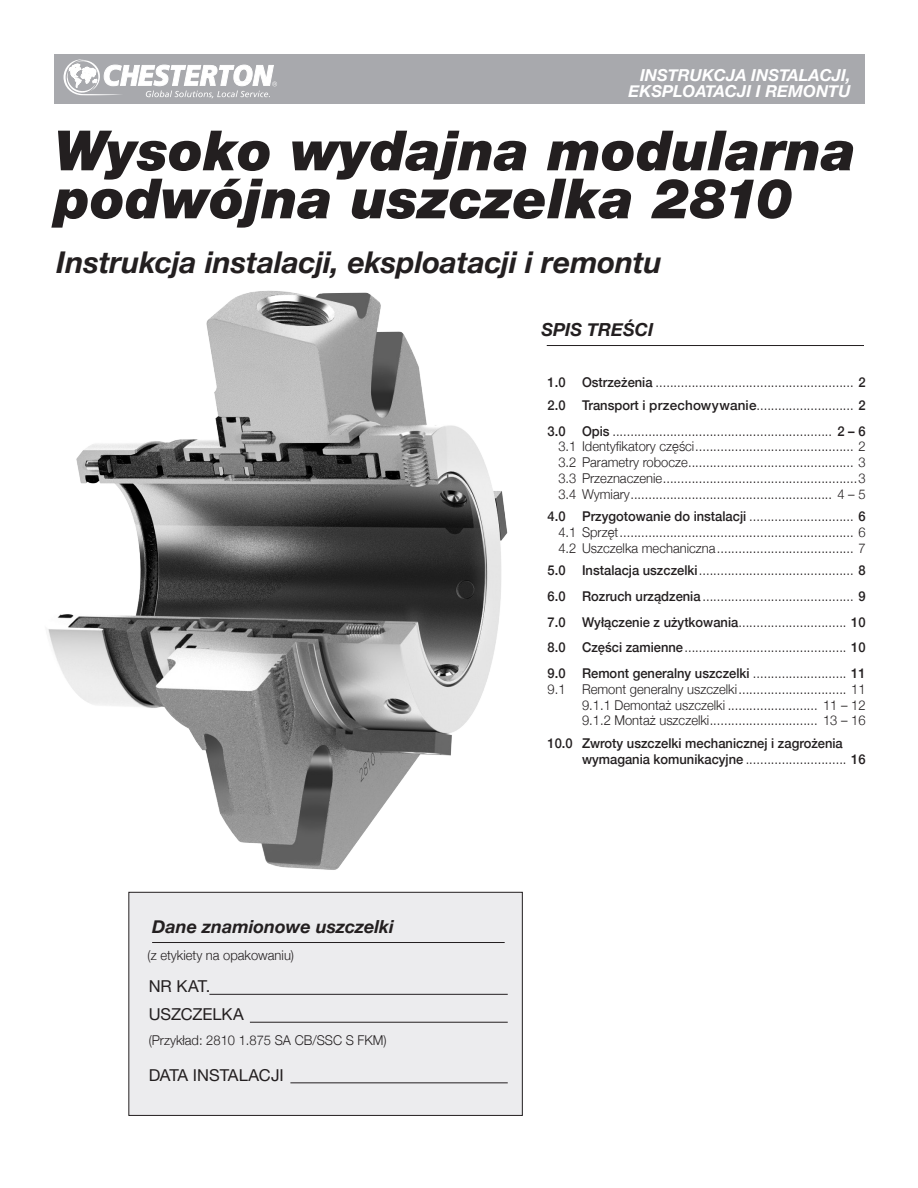
<style>
.page{position:relative;width:918px;height:1188px;background:#fff}
.page>*{position:absolute;margin:0;border:0;box-sizing:border-box;transform-origin:0 0}
.Main_Headline{font:italic 900 55.5px/48px "Helvetica Neue LT Std";color:#231f20}
.Cover_head{font:italic 700 30px "Helvetica Neue";letter-spacing:-.005em;color:#231f20}
.section_head{font:italic 700 18px "Helvetica Neue";color:#231f20}
.Installation_K_O_te{font:italic 700 16.5px/16.5px "Helvetica Neue";color:#fff;text-align:right}
.BodyText{font:16.5px "Helvetica Neue LT Std";letter-spacing:-.005em;color:#231f20}
.numbered_body{font:300 13.5px "Helvetica Neue";color:#231f20;scale:.96 1}
.numbered_body-2{font:500 13.5px/15.8px "Helvetica Neue";color:#231f20;scale:.96 1}
.s1{font-weight:500}
.s2{font-weight:300}
</style>
<div class="page">
<img style="left:48px;top:290px;width:499px;height:602px">
<hr style="left:547px;top:345px;width:317px;height:1px;background:#231f20">
<div style="left:54px;top:54px;width:810px;height:50px;background:#a8a9ad"></div>
<svg style="left:64px;top:59px;width:213px;height:39px"></svg>
<div style="left:129px;top:892px;width:393px;height:223px;background:#ececee"></div>
<hr style="left:152px;top:942px;width:353px;height:1px;background:#231f20">
<div style="left:128px;top:892px;width:395px;height:224px;border:1px solid #231f20"></div>
<hr style="left:209px;top:994px;width:299px;height:1px;background:#231f20">
<hr style="left:250px;top:1022px;width:258px;height:1px;background:#231f20">
<hr style="left:290px;top:1083px;width:218px;height:1px;background:#231f20">
<p class="Installation_K_O_te" style="left:628px;top:67px;width:224px">INSTRUKCJA INSTALACJI,<br>EKSPLOATACJI I REMONTU</p>
<p class="Main_Headline" style="left:54px;top:125px;width:803px">Wysoko wydajna modularna podwójna uszczelka 2810</p>
<p class="Cover_head" style="left:56px;top:238px;width:607px">Instrukcja instalacji, eksploatacji i remontu</p>
<p class="section_head" style="left:541px;top:316px;width:113px">SPIS TREŚCI</p>
<p class="section_head" style="left:152px;top:913px;width:243px">Dane znamionowe uszczelki</p>
<p class="numbered_body" style="left:148px;top:944px;width:154px">(z etykiety na opakowaniu)</p>
<p class="BodyText" style="left:149px;top:977px;width:63px">NR KAT.</p>
<p class="BodyText" style="left:149px;top:1005px;width:97px">USZCZELKA</p>
<p class="numbered_body" style="left:149px;top:1029px;width:249px">(Przykład: 2810 1.875 SA CB/SSC S FKM)</p>
<p class="BodyText" style="left:149px;top:1065px;width:137px">DATA INSTALACJI</p>
<p class="numbered_body" style="left:548px;top:372px;width:333px"><span class="s1">1.0 Ostrzeżenia</span> ....................................................... <span class="s1">2</span></p>
<p class="numbered_body-2" style="left:548px;top:396px;width:333px">2.0 Transport i przechowywanie<span class="s2">...........................</span> 2</p>
<p class="numbered_body" style="left:548px;top:420px;width:333px"><span class="s1">3.0 Opis</span> ............................................................. <span class="s1">2 – 6</span></p>
<p class="numbered_body" style="left:558px;top:436px;width:322px">3.1 Identyfikatory części............................................ 2</p>
<p class="numbered_body" style="left:558px;top:451px;width:322px">3.2 Parametry robocze.............................................. 3</p>
<p class="numbered_body" style="left:558px;top:467px;width:322px">3.3 Przeznaczenie......................................................3</p>
<p class="numbered_body" style="left:558px;top:483px;width:322px">3.4 Wymiary........................................................ 4 – 5</p>
<p class="numbered_body-2" style="left:548px;top:507px;width:333px">4.0 Przygotowanie do instalacji <span class="s2">.............................</span> 6</p>
<p class="numbered_body" style="left:558px;top:521px;width:322px">4.1 Sprzęt................................................................. 6</p>
<p class="numbered_body" style="left:558px;top:537px;width:322px">4.2 Uszczelka mechaniczna...................................... 7</p>
<p class="numbered_body" style="left:548px;top:559px;width:333px"><span class="s1">5.0 Instalacja uszczelki</span>........................................... <span class="s1">8</span></p>
<p class="numbered_body" style="left:548px;top:585px;width:333px"><span class="s1">6.0 Rozruch urządzenia</span> .......................................... <span class="s1">9</span></p>
<p class="numbered_body" style="left:548px;top:611px;width:333px"><span class="s1">7.0 Wyłączenie z użytkowania</span>.............................. <span class="s1">10</span></p>
<p class="numbered_body" style="left:548px;top:637px;width:333px"><span class="s1">8.0 Części zamienne</span>............................................. <span class="s1">10</span></p>
<p class="numbered_body-2" style="left:548px;top:664px;width:333px">9.0 Remont generalny uszczelki <span class="s2">..........................</span> 11</p>
<p class="numbered_body" style="left:548px;top:678px;width:333px">9.1 Remont generalny uszczelki.............................. 11</p>
<p class="numbered_body" style="left:582px;top:694px;width:297px">9.1.1 Demontaż uszczelki ......................... 11 – 12</p>
<p class="numbered_body" style="left:582px;top:710px;width:297px">9.1.2 Montaż uszczelki.............................. 13 – 16</p>
<p class="numbered_body-2" style="left:582px;top:734px;width:297px;text-indent:-34px">10.0 Zwroty uszczelki mechanicznej i zagrożenia wymagania komunikacyjne <span class="s2">............................</span> 16</p>
</div>
